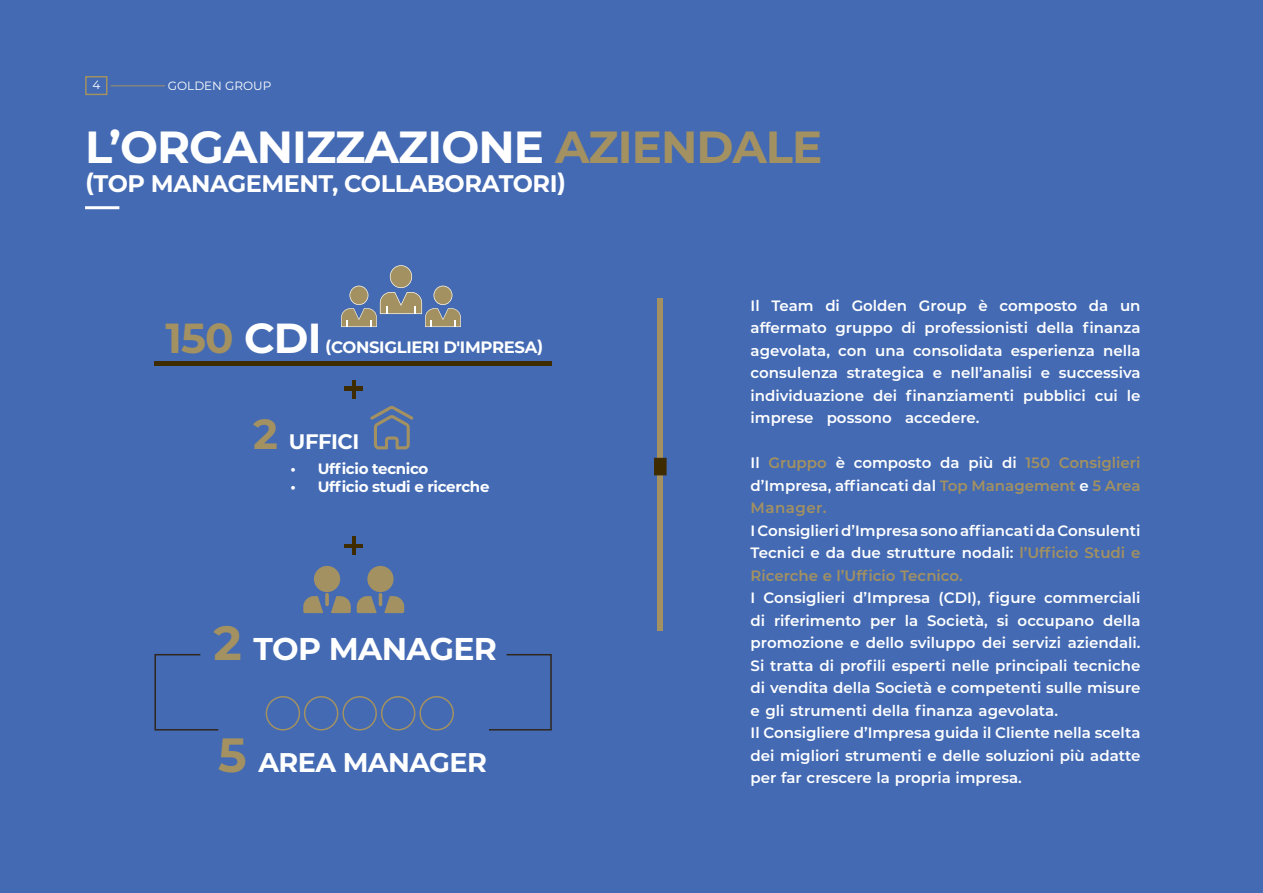
<style>
.page{position:relative;width:1263px;height:893px;background:#436ab3}
.page>*{position:absolute;margin:0;border:0;box-sizing:border-box;transform-origin:0 0}
.t1{font:700 45px "Montserrat";letter-spacing:-.02em;color:#fff}
.t2{font:700 42px "Montserrat";letter-spacing:-.02em;color:#a39161}
.t3{font:700 31.5px "Montserrat";letter-spacing:-.02em;color:#fff}
.t4{font:700 27px "Montserrat";letter-spacing:-.02em;color:#fff}
.t5{font:700 24px "Montserrat";letter-spacing:-.02em;color:#fff}
.t6{font:700 21px "Montserrat";letter-spacing:-.02em;color:#fff}
.t7{font:700 16.5px "Montserrat";letter-spacing:-.02em;color:#fff}
.t8{font:600 15px/22.5px "Montserrat";color:#fff;text-align:justify}
.t9{font:600 15px/22.5px "Montserrat";color:#a39161;text-align:justify}
.t10{font:700 15px "Montserrat";letter-spacing:-.02em;color:#fff}
.t11{font:12px "Montserrat";color:#fff}
.s1{color:#a39161}
.s2{color:#fff}
.s3{font-size:42px;color:#a39161}
.s4{font-size:48px;color:#a39161}
</style>
<div class="page">
<div style="left:657px;top:298px;width:6px;height:333px;background:#a39161"></div>
<div style="left:654px;top:458px;width:12px;height:17px;background:#3e2c00"></div>
<hr style="left:85px;top:206px;width:34px;height:3px;background:#fff">
<svg style="left:303px;top:566px;width:48px;height:47px"></svg>
<svg style="left:325px;top:593px;width:4px;height:13px"></svg>
<svg style="left:357px;top:566px;width:47px;height:47px"></svg>
<div style="left:154px;top:361px;width:398px;height:5px;background:#3e2c00"></div>
<svg style="left:370px;top:406px;width:43px;height:43px"></svg>
<hr style="left:352px;top:537px;width:3px;height:18px;background:#3e2c00">
<hr style="left:344px;top:544px;width:19px;height:3px;background:#3e2c00">
<svg style="left:154px;top:654px;width:65px;height:77px"></svg>
<svg style="left:489px;top:654px;width:63px;height:77px"></svg>
<div style="left:266px;top:696px;width:34px;height:34px;border:2px solid #a39161;border-radius:50%"></div>
<div style="left:304px;top:696px;width:34px;height:34px;border:2px solid #a39161;border-radius:50%"></div>
<div style="left:381px;top:696px;width:34px;height:34px;border:2px solid #a39161;border-radius:50%"></div>
<div style="left:342px;top:696px;width:35px;height:34px;border:2px solid #a39161;border-radius:50%"></div>
<div style="left:419px;top:696px;width:35px;height:34px;border:2px solid #a39161;border-radius:50%"></div>
<hr style="left:352px;top:380px;width:3px;height:19px;background:#3e2c00">
<hr style="left:344px;top:387px;width:19px;height:4px;background:#3e2c00">
<svg style="left:341px;top:265px;width:120px;height:62px"></svg>
<hr style="left:111px;top:85px;width:54px;height:1px;background:#a39161">
<div style="left:85px;top:76px;width:22px;height:19px;border:2px solid #a39161"></div>
<p class="t11" style="left:92px;top:77px;width:9px">4</p>
<p class="t11" style="left:168px;top:77px;width:105px">GOLDEN GROUP</p>
<h1 class="t1" style="left:85px;top:115px;width:739px">L’ORGANIZZAZIONE <span class="s1">AZIENDALE</span></h1>
<h3 class="t5" style="left:85px;top:166px;width:483px">(TOP MANAGEMENT, COLLABORATORI)</h3>
<h2 class="t2" style="left:166px;top:308px;width:158px">150 <span class="s2">CDI</span></h2>
<p class="t7" style="left:325px;top:335px;width:220px">(CONSIGLIERI D'IMPRESA)</p>
<h3 class="t6" style="left:253px;top:427px;width:108px"><span class="s3">2</span> UFFICI</h3>
<p class="t10" style="left:290px;top:457px;width:140px">• Ufficio tecnico</p>
<p class="t10" style="left:290px;top:475px;width:201px">• Ufficio studi e ricerche</p>
<h3 class="t3" style="left:214px;top:626px;width:285px"><span class="s4">2</span> TOP MANAGER</h3>
<h3 class="t4" style="left:218px;top:743px;width:270px"><span class="s4">5</span> AREA MANAGER</h3>
<p class="t8" style="left:750px;top:294px;width:391px">Il Team di Golden Group è composto da un affermato gruppo di professionisti della finanza agevolata, con una consolidata esperienza nella consulenza strategica e nell’analisi e successiva individuazione dei finanziamenti pubblici cui le imprese possono accedere.</p>
<p class="t9" style="left:750px;top:451px;width:391px"><span class="s2">Il</span> Gruppo <span class="s2">è composto da più di</span> 150 Consiglieri <span class="s2">d’Impresa, affiancati dal</span> Top Management <span class="s2">e</span> 5 Area Manager.</p>
<p class="t8" style="left:750px;top:519px;width:391px">I Consiglieri d’Impresa sono affiancati da Consulenti Tecnici e da due strutture nodali: <span class="s1">l’Ufficio Studi e Ricerche e l’Ufficio Tecnico.</span></p>
<p class="t8" style="left:750px;top:586px;width:391px;text-align:left">I Consiglieri d’Impresa (CDI), figure commerciali di riferimento per la Società, si occupano della promozione e dello sviluppo dei servizi aziendali.<br>Si tratta di profili esperti nelle principali tecniche di vendita della Società e competenti sulle misure e gli strumenti della finanza agevolata.<br>Il Consigliere d’Impresa guida il Cliente nella scelta dei migliori strumenti e delle soluzioni più adatte per far crescere la propria impresa.</p>
</div>
